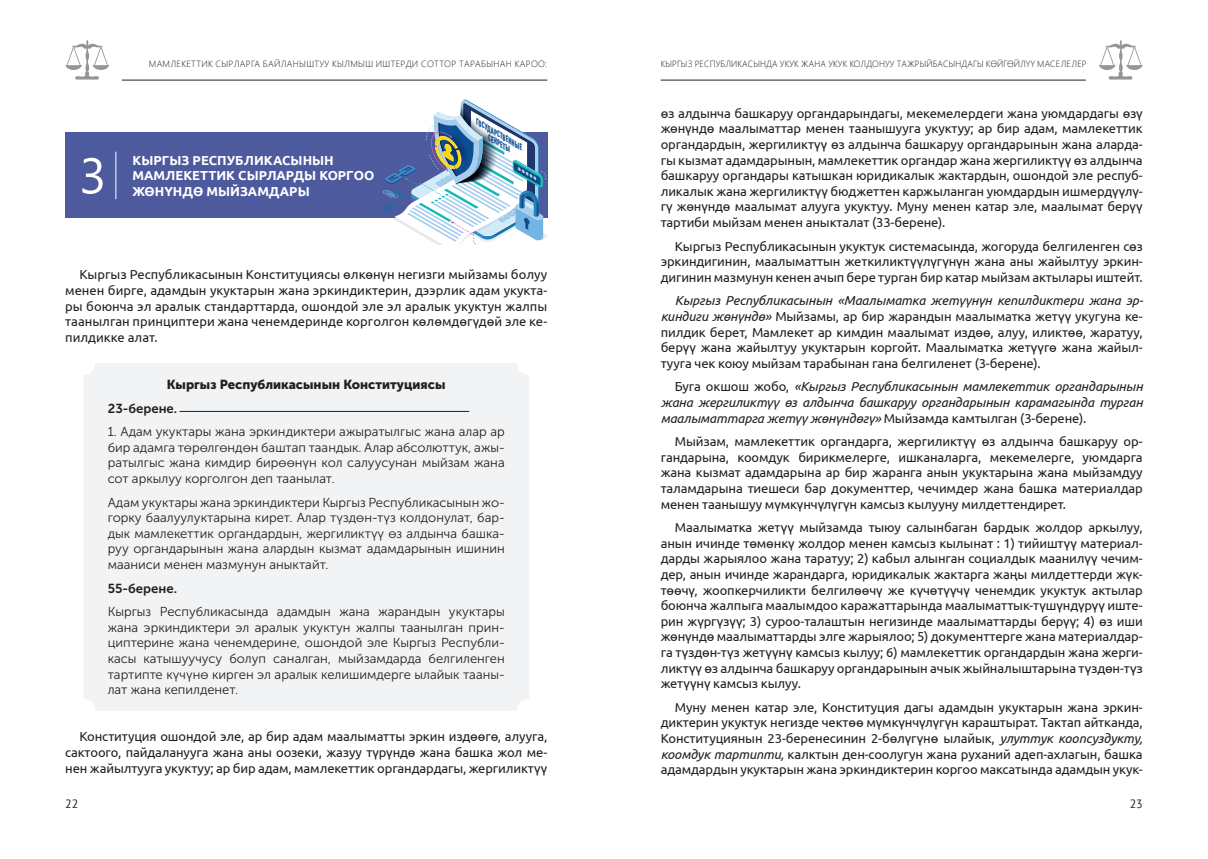
<style>
.page{position:relative;width:1208px;height:859px;background:#fff}
.page>*{position:absolute;margin:0;border:0;box-sizing:border-box;transform-origin:0 0}
.сноски{font:50px "Segoe UI";color:#fff}
.База{font:13px/15.6px "Ubuntu";letter-spacing:-.01em;color:#231f20;text-align:justify}
.База-2{font:13px/15.6px "Museo Sans Cyrl 300";color:#231f20;text-align:justify}
.База-3{font:italic 13px/15.6px "Ubuntu";letter-spacing:-.01em;color:#231f20;text-align:justify}
.Загол_основной{font:700 13px/15.6px "Ubuntu";color:#fff}
.База-4{font:13px "Museo Sans Cyrl 900";color:#231f20}
.База-5{font:13px "Museo Sans Cyrl 700";color:#231f20}
.t1{font:12px "PT Sans";color:#231f20}
.t2{font:300 9px "Segoe UI";letter-spacing:.015em;color:#231f20}
.t3{font:300 9px "Segoe UI";letter-spacing:.035em;color:#231f20}
.t4{font:italic 700 7.9px/7.6px "PF Din Text Comp Pro";color:#0d4d93}
.s1{font-style:italic}
.s2{font-style:normal}
</style>
<div class="page">
<hr style="left:122px;top:80px;width:425px;height:1px;background:#231f20">
<hr style="left:660px;top:80px;width:425px;height:1px;background:#231f20">
<svg style="left:65px;top:40px;width:44px;height:40px"></svg>
<svg style="left:1099px;top:40px;width:43px;height:40px"></svg>
<div style="left:83px;top:363px;width:446px;height:348px;background:#f2f3f4;border-radius:12px"></div>
<div style="left:65px;top:133px;width:482px;height:85px;background:#4d5a9e"></div>
<svg style="left:381px;top:100px;width:166px;height:145px"></svg>
<hr style="left:179px;top:411px;width:290px;height:1px;background:#231f20">
<hr style="left:115px;top:152px;width:1px;height:47px;background:#fff">
<p class="t3" style="left:149px;top:55px;width:400px">МАМЛЕКЕТТИК СЫРЛАРГА БАЙЛАНЫШТУУ КЫЛМЫШ ИШТЕРДИ СОТТОР ТАРАБЫНАН КАРОО:</p>
<p class="t2" style="left:660px;top:55px;width:427px">КЫРГЫЗ РЕСПУБЛИКАСЫНДА УКУК ЖАНА УКУК КОЛДОНУУ ТАЖРЫЙБАСЫНДАГЫ КӨЙГӨЙЛҮҮ МАСЕЛЕЛЕР</p>
<p class="сноски" style="left:79px;top:128px;width:28px">3</p>
<p class="Загол_основной" style="left:132px;top:152px;width:243px">КЫРГЫЗ РЕСПУБЛИКАСЫНЫН<br>МАМЛЕКЕТТИК СЫРЛАРДЫ КОРГОО<br>ЖӨНҮНДӨ МЫЙЗАМДАРЫ</p>
<p class="t4" style="left:495px;top:128px;width:36px;text-indent:-18px;rotate:30deg">ГОСУДАРСТВЕННЫЕ<br>СЕКРЕТЫ</p>
<p class="База" style="left:65px;top:267px;width:483px;text-indent:14px">Кыргыз Республикасынын Конституциясы өлкөнүн негизги мыйзамы болуу менен бирге, адамдын укуктарын жана эркиндиктерин, дээрлик адам укукта&shy;ры боюнча эл аралык стандарттарда, ошондой эле эл аралык укуктун жалпы таанылган принциптери жана ченемдеринде корголгон көлөмдөгүдөй эле ке&shy;пилдикке алат.</p>
<p class="База-4" style="left:167px;top:377px;width:280px">Кыргыз Республикасынын Конституциясы</p>
<p class="База-5" style="left:108px;top:401px;width:71px">23-берене.</p>
<p class="База-2" style="left:108px;top:424px;width:398px">1. Адам укуктары жана эркиндиктери ажыратылгыс жана алар ар бир адамга төрөлгөндөн баштап таандык. Алар абсолюттук, ажы&shy;ратылгыс жана кимдир бирөөнүн кол салуусунан мыйзам жана сот аркылуу корголгон деп таанылат.</p>
<p class="База-2" style="left:108px;top:494px;width:398px">Адам укуктары жана эркиндиктери Кыргыз Республикасынын жо&shy;горку баалуулуктарына кирет. Алар түздөн-түз колдонулат, бар&shy;дык мамлекеттик органдардын, жергиликтүү өз алдынча башка&shy;руу органдарынын жана алардын кызмат адамдарынын ишинин мааниси менен мазмунун аныктайт.</p>
<p class="База-5" style="left:108px;top:581px;width:71px">55-берене.</p>
<p class="База-2" style="left:108px;top:604px;width:398px">Кыргыз Республикасында адамдын жана жарандын укуктары жана эркиндиктери эл аралык укуктун жалпы таанылган прин&shy;циптерине жана ченемдерине, ошондой эле Кыргыз Республи&shy;касы катышуучусу болуп саналган, мыйзамдарда белгиленген тартипте күчүнѳ кирген эл аралык келишимдерге ылайык тааны&shy;лат жана кепилденет.</p>
<p class="База" style="left:65px;top:729px;width:483px;text-indent:14px">Конституция ошондой эле, ар бир адам маалыматты эркин издөөгө, алууга, сактоого, пайдаланууга жана аны оозеки, жазуу түрүндө жана башка жол ме&shy;нен жайылтууга укуктуу; ар бир адам, мамлекеттик органдардагы, жергиликтүү</p>
<p class="База" style="left:660px;top:105px;width:483px">өз алдынча башкаруу органдарындагы, мекемелердеги жана уюмдардагы өзү жөнүндө маалыматтар менен таанышууга укуктуу; ар бир адам, мамлекеттик органдардын, жергиликтүү өз алдынча башкаруу органдарынын жана аларда&shy;гы кызмат адамдарынын, мамлекеттик органдар жана жергиликтүү өз алдынча башкаруу органдары катышкан юридикалык жактардын, ошондой эле респуб&shy;ликалык жана жергиликтүү бюджеттен каржыланган уюмдардын ишмердүүлү&shy;гү жөнүндө маалымат алууга укуктуу. Муну менен катар эле, маалымат берүү тартиби мыйзам менен аныкталат (33-берене).</p>
<p class="База" style="left:660px;top:238px;width:483px;text-indent:14px">Кыргыз Республикасынын укуктук системасында, жогоруда белгиленген сөз эркиндигинин, маалыматтын жеткиликтүүлүгүнүн жана аны жайылтуу эркин&shy;дигинин мазмунун кенен ачып бере турган бир катар мыйзам актылары иштейт.</p>
<p class="База" style="left:660px;top:293px;width:484px;text-indent:14px"><span class="s1">Кыргыз Республикасынын «Маалыматка жетүүнүн кепилдиктери жана эр&shy;киндиги жөнүндө»</span> Мыйзамы, ар бир жарандын маалыматка жетүү укугуна ке&shy;пилдик берет, Мамлекет ар кимдин маалымат издөө, алуу, иликтөө, жаратуу, берүү жана жайылтуу укуктарын коргойт. Маалыматка жетүүгө жана жайыл&shy;тууга чек коюу мыйзам тарабынан гана белгиленет (3-берене).</p>
<p class="База-3" style="left:660px;top:379px;width:483px;text-indent:14px"><span class="s2">Буга окшош жобо,</span> «Кыргыз Республикасынын мамлекеттик органдарынын жана жергиликтүү өз алдынча башкаруу органдарынын карамагында турган маалыматтарга жетүү жөнүндөгү» <span class="s2">Мыйзамда камтылган (3-берене).</span></p>
<p class="База" style="left:660px;top:433px;width:483px;text-indent:14px">Мыйзам, мамлекеттик органдарга, жергиликтүү өз алдынча башкаруу ор&shy;гандарына, коомдук бирикмелерге, ишканаларга, мекемелерге, уюмдарга жана кызмат адамдарына ар бир жаранга анын укуктарына жана мыйзамдуу таламдарына тиешеси бар документтер, чечимдер жана башка материалдар менен таанышуу мүмкүнчүлүгүн камсыз кылууну милдеттендирет.</p>
<p class="База" style="left:660px;top:519px;width:483px;text-indent:14px">Маалыматка жетүү мыйзамда тыюу салынбаган бардык жолдор аркылуу, анын ичинде төмөнкү жолдор менен камсыз кылынат : 1) тийиштүү материал&shy;дарды жарыялоо жана таратуу; 2) кабыл алынган социалдык маанилүү чечим&shy;дер, анын ичинде жарандарга, юридикалык жактарга жаңы милдеттерди жүк&shy;төөчү, жоопкерчиликти белгилөөчү же күчөтүүчү ченемдик укуктук актылар боюнча жалпыга маалымдоо каражаттарында маалыматтык-түшүндүрүү иште&shy;рин жүргүзүү; 3) суроо-талаштын негизинде маалыматтарды берүү; 4) өз иши жөнүндө маалыматтарды элге жарыялоо; 5) документтерге жана материалдар&shy;га түздөн-түз жетүүнү камсыз кылуу; 6) мамлекеттик органдардын жана жерги&shy;ликтүү өз алдынча башкаруу органдарынын ачык жыйналыштарына түздөн-түз жетүүнү камсыз кылуу.</p>
<p class="База" style="left:660px;top:699px;width:483px;text-indent:14px">Муну менен катар эле, Конституция дагы адамдын укуктарын жана эркин&shy;диктерин укуктук негизде чектөө мүмкүнчүлүгүн караштырат. Тактап айтканда, Конституциянын 23-беренесинин 2-бөлүгүнө ылайык, <span class="s1">улуттук коопсуздукту, коомдук тартипти,</span> калктын ден-соолугун жана руханий адеп-ахлагын, башка адамдардын укуктарын жана эркиндиктерин коргоо максатында адамдын укук-</p>
<p class="t1" style="left:65px;top:796px;width:15px">22</p>
<p class="t1" style="left:1129px;top:796px;width:15px">23</p>
</div>
